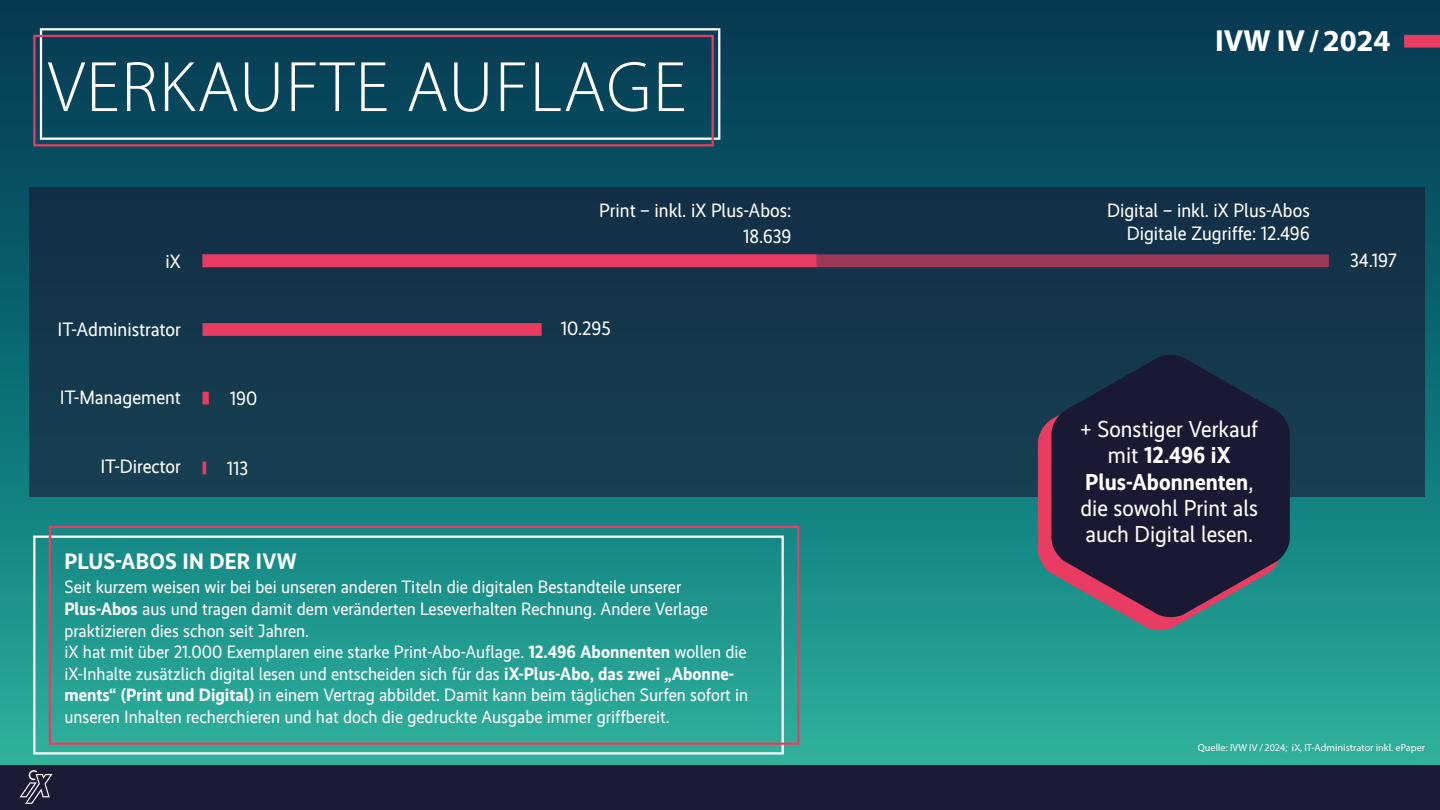
<style>
.page{position:relative;width:1440px;height:810px;background:#fff}
.page>*{position:absolute;margin:0;border:0;box-sizing:border-box;transform-origin:0 0}
.t1{font:300 72.15px "Myriad Pro";letter-spacing:.02em;color:#fff}
.t2{font:700 30.6px "Myriad Pro";color:#fff}
.t3{font:23.25px/26.2px "Realisti X";color:#fff;text-align:center}
.t4{font:700 22.5px "Realisti X";letter-spacing:.01em;color:#fff}
.t5{font:19.5px/26px "Realisti X";color:#fff;text-align:right}
.t6{font:18px/21.6px "Realisti X";color:#fff}
.t7{font:10.27px "Myriad Pro";color:#fff}
.s1{font-weight:700}
</style>
<div class="page">
<div style="left:0;top:0;width:1440px;height:765px;background:linear-gradient(to bottom,#003451,#25ae9c)"></div>
<div style="left:30px;top:188px;width:1395px;height:309px;background:#14374b"></div>
<div style="left:0;top:765px;width:1440px;height:45px;background:#1b1b36"></div>
<svg style="left:20px;top:770px;width:32px;height:34px"></svg>
<svg style="left:1038px;top:419px;width:243px;height:212px;background:#6d717b"></svg>
<svg style="left:1051px;top:355px;width:239px;height:263px;background:#21273f"></svg>
<div style="left:40px;top:28px;width:680px;height:112px;border:2px solid #fff"></div>
<div style="left:33px;top:35px;width:681px;height:111px;border:2px solid #e83c63"></div>
<div style="left:202px;top:323px;width:340px;height:13px;background:#e83c63"></div>
<svg style="left:202px;top:462px;width:4px;height:12px"></svg>
<div style="left:202px;top:392px;width:7px;height:13px;background:#e83c63"></div>
<svg style="left:202px;top:254px;width:1127px;height:13px;background:#c1395d"></svg>
<div style="left:1404px;top:35px;width:36px;height:13px;background:#e83c63"></div>
<div style="left:33px;top:536px;width:751px;height:219px;border:2px solid #fff"></div>
<div style="left:49px;top:526px;width:750px;height:219px;border:2px solid #e83c63"></div>
<h1 class="t1" style="left:48px;top:44px;width:640px">VERKAUFTE AUFLAGE</h1>
<h2 class="t2" style="left:1215px;top:21px;width:177px">IVW IV/2024</h2>
<p class="t5" style="left:599px;top:197px;width:194px">Print – inkl. iX Plus-Abos:<br>18.639</p>
<p class="t5" style="left:1107px;top:199px;width:204px;line-height:23.4px">Digital – inkl. iX Plus-Abos<br>Digitale Zugriffe: 12.496</p>
<p class="t5" style="left:166px;top:248px;width:17px">iX</p>
<p class="t5" style="left:1350px;top:247px;width:48px">34.197</p>
<p class="t5" style="left:58px;top:317px;width:125px">IT-Administrator</p>
<p class="t5" style="left:60px;top:384px;width:123px">IT-Management</p>
<p class="t5" style="left:230px;top:386px;width:29px">190</p>
<p class="t5" style="left:100px;top:453px;width:82px">IT-Director</p>
<p class="t5" style="left:227px;top:456px;width:23px">113</p>
<p class="t5" style="left:561px;top:316px;width:51px">10.295</p>
<p class="t4" style="left:65px;top:548px;width:234px">PLUS-ABOS IN DER IVW</p>
<p class="t6" style="left:64px;top:577px;width:685px">Seit kurzem weisen wir bei bei unseren anderen Titeln die digitalen Bestandteile unserer <span class="s1">Plus-Abos</span> aus und tragen damit dem veränderten Leseverhalten Rechnung. Andere Verlage praktizieren dies schon seit Jahren.<br>iX hat mit über 21.000 Exemplaren eine starke Print-Abo-Auflage. <span class="s1">12.496 Abonnenten</span> wollen die iX-Inhalte zusätzlich digital lesen und entscheiden sich für das <span class="s1">iX-Plus-Abo, das zwei „Abonne&shy;ments“ (Print und Digital)</span> in einem Vertrag abbildet. Damit kann beim täglichen Surfen sofort in unseren Inhalten recherchieren und hat doch die gedruckte Ausgabe immer griffbereit.</p>
<p class="t3" style="left:1080px;top:416px;width:180px">+ Sonstiger Verkauf mit <span class="s1">12.496 iX<br>Plus-Abonnenten</span>, die sowohl Print als auch Digital lesen.</p>
<p class="t7" style="left:1198px;top:741px;width:229px">Quelle: IVW IV /2024; iX, IT-Administrator inkl. ePaper</p>
</div>
